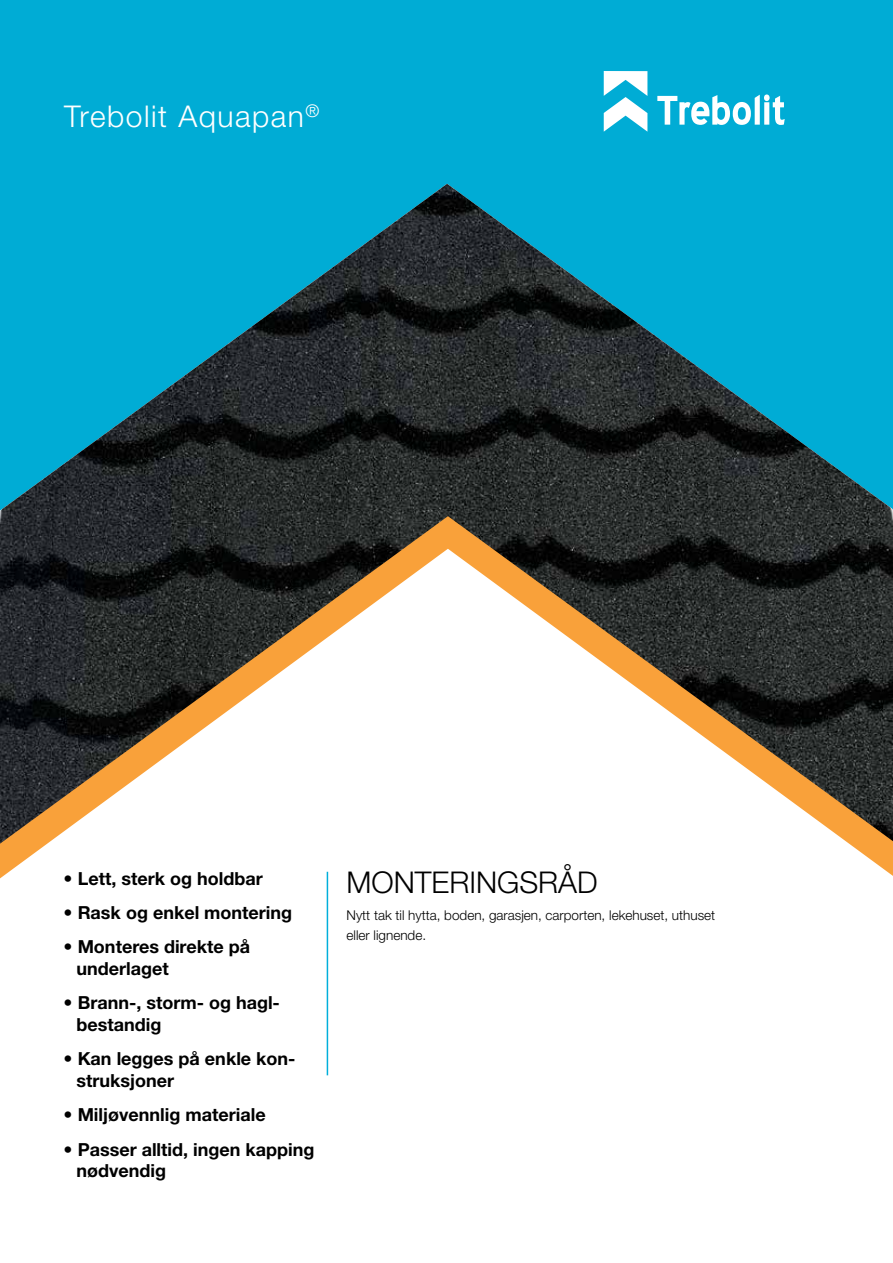
<style>
.page{position:relative;width:893px;height:1263px;background:#fff}
.page>*{position:absolute;margin:0;border:0;box-sizing:border-box;transform-origin:0 0}
.t1{font:300 30px "Helvetica Neue LT Std";letter-spacing:.05em;color:#fff}
.t2{font:300 30px "Helvetica Neue LT Std";color:#000}
.t3{font:700 18px/21.6px "Helvetica Neue LT Std";color:#000}
.t4{font:300 13.5px/20.2px "Helvetica Neue LT Std";color:#000}
</style>
<div class="page">
<div style="left:0;top:0;width:893px;height:184px;background:#00acd5"></div>
<img style="left:0;top:184px;width:893px;height:332px">
<svg style="left:0;top:516px;width:893px;height:362px"></svg>
<svg style="left:657px;top:94px;width:128px;height:31px"></svg>
<svg style="left:604px;top:71px;width:43px;height:60px"></svg>
<hr style="left:327px;top:872px;width:1px;height:203px;background:#00afdb">
<h1 class="t1" style="left:64px;top:98px;width:257px">Trebolit Aquapan<sup>®</sup></h1>
<p class="t3" style="left:64px;top:867px;width:201px">• Lett, sterk og holdbar</p>
<p class="t3" style="left:64px;top:901px;width:230px">• Rask og enkel montering</p>
<p class="t3" style="left:76px;top:936px;width:175px;text-indent:-13px">• Monteres direkte på underlaget</p>
<p class="t3" style="left:76px;top:992px;width:205px;text-indent:-13px">• Brann-, storm- og hagl&shy;bestandig</p>
<p class="t3" style="left:76px;top:1048px;width:221px;text-indent:-13px">• Kan legges på enkle kon&shy;struksjoner</p>
<p class="t3" style="left:64px;top:1104px;width:204px">• Miljøvennlig materiale</p>
<p class="t3" style="left:76px;top:1138px;width:240px;text-indent:-13px">• Passer alltid, ingen kapping nødvendig</p>
<h1 class="t2" style="left:347px;top:864px;width:253px">MONTERINGSRÅD</h1>
<p class="t4" style="left:347px;top:904px;width:370px">Nytt tak til hytta, boden, garasjen, carporten, lekehuset, uthuset eller lignende.</p>
</div>
